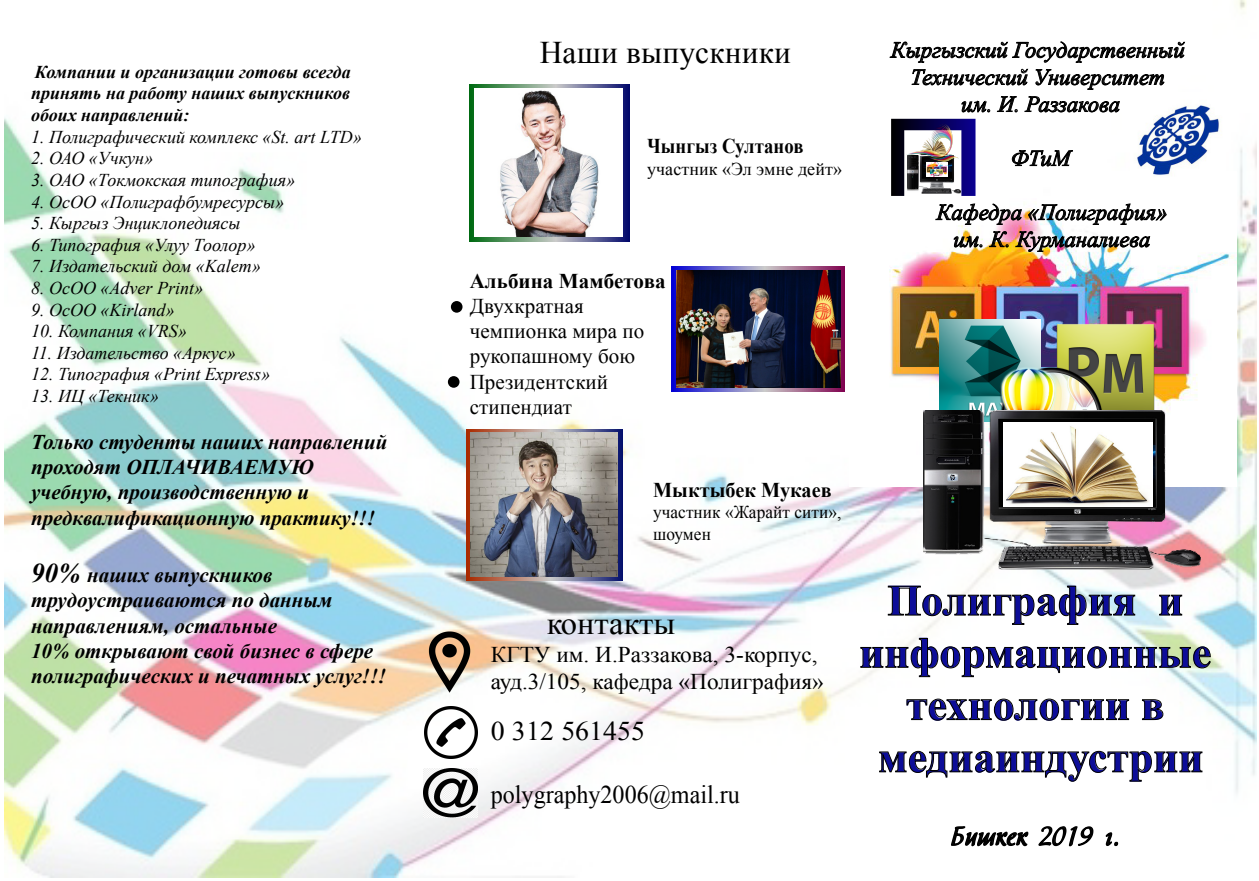
<style>
.page{position:relative;width:1259px;height:881px;background:#fff}
.page>*{position:absolute;margin:0;border:0;box-sizing:border-box;transform-origin:0 0}
.t1{font:700 43.5px/52.2px "Times New Roman";color:#0d0d99;text-align:center}
.t2{font:31.5px "Times New Roman";letter-spacing:.005em;color:#000}
.t3{font:27px "Times New Roman";color:#000}
.t4{font:25.5px "Times New Roman";color:#000;scale:.94 1}
.t5{font:25.5px "Hortensia";color:#000}
.t6{font:italic 22.5px/27px "Times New Roman";color:#000;text-align:center}
.t7{font:22.5px/27px "Times New Roman";color:#000}
.t8{font:italic 700 21px/25.2px "Times New Roman";color:#000}
.t9{font:21px/25.2px "Times New Roman";letter-spacing:.005em;color:#000}
.t10{font:700 21px "Times New Roman";letter-spacing:.005em;color:#000}
.t11{font:700 21px "Times New Roman";letter-spacing:.005em;color:#000;scale:.96 1}
.t12{font:700 21px "Times New Roman";letter-spacing:.005em;color:#000;scale:.89 1}
.t13{font:italic 18px "Times New Roman";color:#000}
.t14{font:italic 700 18px/21.6px "Times New Roman";color:#000;text-align:justify}
.t15{font:18px/21.6px "Times New Roman";letter-spacing:.005em;color:#000;scale:.96 1}
.t16{font:18px "Times New Roman";letter-spacing:.005em;color:#000}
.s1{font-size:27px}
</style>
<div class="page">
<img style="left:4px;top:0;width:1252px;height:877px">
<img style="left:849px;top:172px;width:387px;height:314px">
<svg style="left:888px;top:585px;width:247px;height:39px"></svg>
<svg style="left:1159px;top:594px;width:23px;height:21px"></svg>
<svg style="left:860px;top:638px;width:350px;height:38px"></svg>
<svg style="left:906px;top:698px;width:223px;height:22px"></svg>
<svg style="left:1142px;top:699px;width:21px;height:20px"></svg>
<svg style="left:879px;top:750px;width:323px;height:31px"></svg>
<svg style="left:889px;top:41px;width:296px;height:49px"></svg>
<svg style="left:960px;top:98px;width:30px;height:15px"></svg>
<svg style="left:996px;top:96px;width:22px;height:17px"></svg>
<svg style="left:1024px;top:96px;width:96px;height:17px"></svg>
<svg style="left:1011px;top:149px;width:62px;height:18px"></svg>
<img style="left:935px;top:203px;width:232px;height:49px">
<svg style="left:950px;top:824px;width:79px;height:39px"></svg>
<svg style="left:1037px;top:824px;width:57px;height:30px"></svg>
<svg style="left:1104px;top:831px;width:15px;height:19px"></svg>
<img style="left:939px;top:319px;width:101px;height:91px">
<img style="left:1055px;top:322px;width:100px;height:88px">
<img style="left:996px;top:363px;width:111px;height:47px">
<img style="left:1130px;top:93px;width:95px;height:95px">
<svg style="left:891px;top:119px;width:84px;height:77px"></svg>
<img style="left:906px;top:124px;width:52px;height:38px">
<img style="left:424px;top:705px;width:54px;height:53px">
<img style="left:423px;top:768px;width:54px;height:49px">
<svg style="left:466px;top:429px;width:157px;height:151px"></svg>
<img style="left:470px;top:432px;width:147px;height:144px">
<svg style="left:470px;top:85px;width:159px;height:156px"></svg>
<img style="left:475px;top:89px;width:147px;height:147px">
<img style="left:409px;top:624px;width:80px;height:75px">
<div style="left:451px;top:301px;width:11px;height:11px;background:#000;border-radius:50%"></div>
<div style="left:448px;top:376px;width:11px;height:11px;background:#000;border-radius:50%"></div>
<svg style="left:671px;top:266px;width:173px;height:125px"></svg>
<img style="left:676px;top:270px;width:164px;height:118px">
<img style="left:923px;top:410px;width:283px;height:160px">
<img style="left:1003px;top:423px;width:149px;height:83px">
<p class="t14" style="left:31px;top:60px;width:321px">Компании и организации готовы всегда принять на работу наших выпускников обоих направлений:</p>
<p class="t13" style="left:31px;top:124px;width:332px">1. Полиграфический комплекс «St. art LTD»</p>
<p class="t13" style="left:31px;top:146px;width:123px">2. ОАО «Учкун»</p>
<p class="t13" style="left:31px;top:167px;width:265px">3. ОАО «Токмокская типография»</p>
<p class="t13" style="left:31px;top:189px;width:255px">4. ОсОО «Полиграфбумресурсы»</p>
<p class="t13" style="left:31px;top:210px;width:211px">5. Кыргыз Энциклопедиясы</p>
<p class="t13" style="left:31px;top:232px;width:226px">6. Типография «Улуу Тоолор»</p>
<p class="t13" style="left:31px;top:254px;width:231px">7. Издательский дом «Kalem»</p>
<p class="t13" style="left:31px;top:275px;width:173px">8. ОсОО «Adver Print»</p>
<p class="t13" style="left:31px;top:297px;width:145px">9. ОсОО «Kirland»</p>
<p class="t13" style="left:31px;top:318px;width:157px">10. Компания «VRS»</p>
<p class="t13" style="left:31px;top:340px;width:206px">11. Издательство «Аркус»</p>
<p class="t13" style="left:31px;top:362px;width:241px">12. Типография «Print Express»</p>
<p class="t13" style="left:31px;top:383px;width:129px">13. ИЦ «Текник»</p>
<p class="t8" style="left:31px;top:428px;width:358px">Только студенты наших направлений проходят ОПЛАЧИВАЕМУЮ учебную, производственную и предквалификационную практику!!!</p>
<p class="t8" style="left:31px;top:561px;width:357px"><span class="s1">90%</span> наших выпускников трудоустраиваются по данным направлениям, остальные<br>10% открывают свой бизнес в сфере полиграфических и печатных услуг!!!</p>
<h2 class="t2" style="left:540px;top:31px;width:253px">Наши выпускники</h2>
<p class="t12" style="left:647px;top:131px;width:177px">Чынгыз Султанов</p>
<p class="t16" style="left:647px;top:156px;width:196px">участник «Эл эмне дейт»</p>
<p class="t10" style="left:470px;top:266px;width:197px">Альбина Мамбетова</p>
<p class="t9" style="left:470px;top:293px;width:176px">Двухкратная чемпионка мира по рукопашному бою<br>Президентский стипендиат</p>
<p class="t6" style="left:890px;top:36px;width:295px">Кыргызский Государственный<br>Технический Университет<br>им. И. Раззакова</p>
<p class="t6" style="left:1010px;top:144px;width:61px">ФТиМ</p>
<p class="t6" style="left:936px;top:198px;width:232px">Кафедра «Полиграфия» им. К. Курманалиева</p>
<p class="t11" style="left:653px;top:475px;width:187px">Мыктыбек Мукаев</p>
<p class="t15" style="left:653px;top:501px;width:198px">участник «Жарайт сити», шоумен</p>
<h2 class="t2" style="left:547px;top:602px;width:130px">контакты</h2>
<p class="t7" style="left:491px;top:640px;width:335px">КГТУ им. И.Раззакова, 3-корпус, ауд.3/105, кафедра «Полиграфия»</p>
<h3 class="t3" style="left:491px;top:712px;width:156px">0 312 561455</h3>
<h3 class="t4" style="left:491px;top:777px;width:266px">polygraphy2006@mail.ru</h3>
<h1 class="t1" style="left:859px;top:573px;width:353px">Полиграфия и информационные технологии в медиаиндустрии</h1>
<h3 class="t5" style="left:951px;top:820px;width:169px">Бишкек 2019 г.</h3>
</div>
